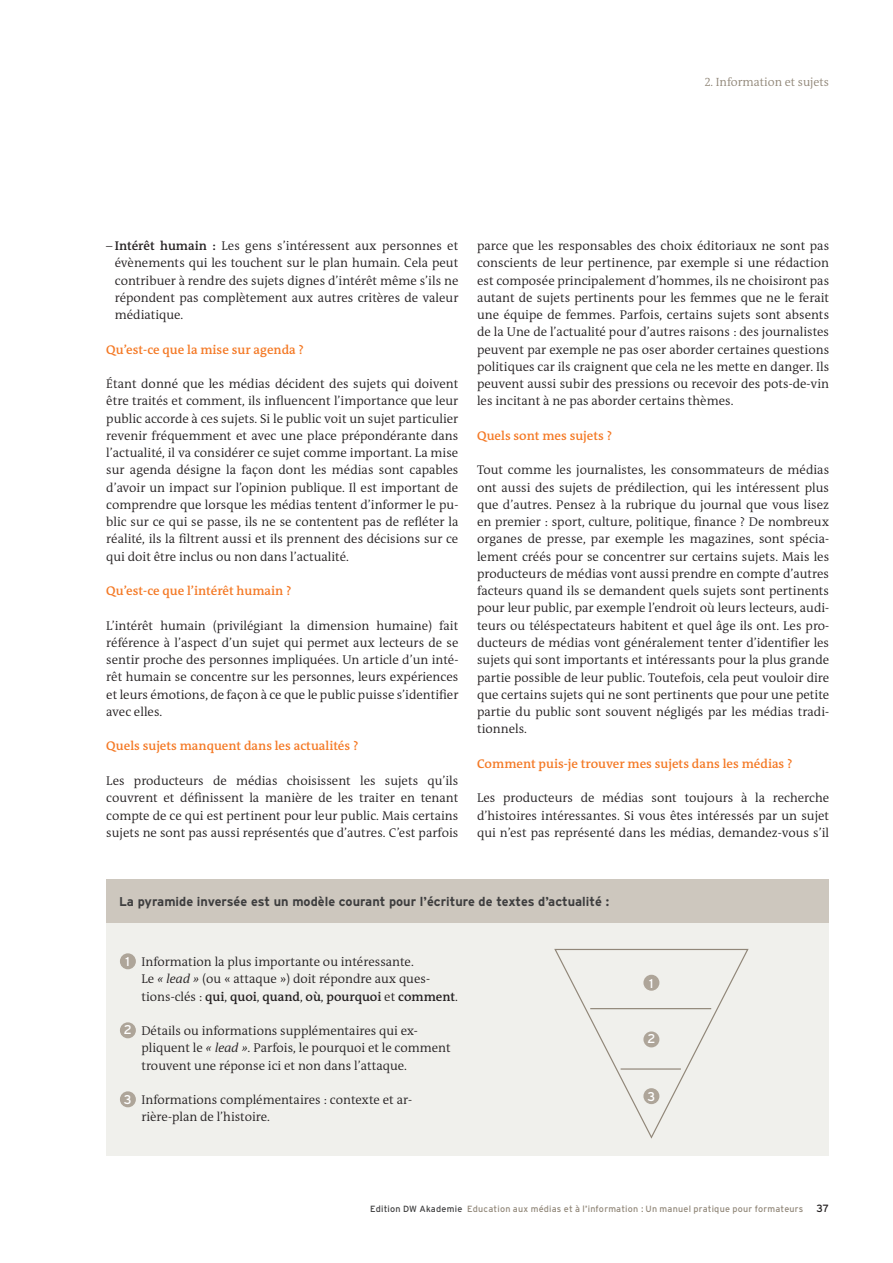
<style>
.page{position:relative;width:893px;height:1263px;background:#fff}
.page>*{position:absolute;margin:0;border:0;box-sizing:border-box;transform-origin:0 0}
.t1{font:300 12.75px/17.2px "DW The Antiqua B W4";color:#231f20;text-align:justify}
.t2{font:600 12.75px "DW The Antiqua B W6";color:#f47925}
.t3{font:700 12.75px "Interstate DW";color:#3e3e3f}
.t4{font:600 12.75px "DW The Antiqua B W6";color:#231f20}
.t5{font:12.75px "Interstate DW";color:#fff}
.t6{font:300 12px "DW The Antiqua B W4";color:#918779}
.t7{font:9px "Interstate DW";letter-spacing:.025em;color:#918779}
.s1{font-family:"DW The Antiqua B W6";font-weight:600}
.s2{font-family:"Interstate DW";font-weight:400;color:#fff}
.s3{font-style:italic}
.s4{font-family:"DW The Antiqua B W4";font-weight:300}
.s5{color:#3e3e3f}
.s6{font-size:10.5px;color:#231f20}
</style>
<div class="page">
<div style="left:106px;top:914px;width:723px;height:242px;background:#f0f0ec"></div>
<div style="left:121px;top:954px;width:14px;height:14px;background:#aea599;border-radius:50%"></div>
<div style="left:120px;top:953px;width:16px;height:16px;border:2px solid #aea599;border-radius:50%"></div>
<div style="left:121px;top:1023px;width:14px;height:14px;background:#aea599;border-radius:50%"></div>
<div style="left:120px;top:1022px;width:16px;height:16px;border:2px solid #aea599;border-radius:50%"></div>
<div style="left:121px;top:1092px;width:14px;height:14px;background:#aea599;border-radius:50%"></div>
<div style="left:120px;top:1091px;width:16px;height:16px;border:2px solid #aea599;border-radius:50%"></div>
<div style="left:106px;top:880px;width:723px;height:43px;background:#cdc7be"></div>
<svg style="left:554px;top:948px;width:195px;height:191px"></svg>
<hr style="left:590px;top:1008px;width:121px;height:1px;background:#918779">
<hr style="left:621px;top:1068px;width:60px;height:1px;background:#918779">
<div style="left:644px;top:975px;width:15px;height:15px;background:#aea599;border-radius:50%"></div>
<div style="left:643px;top:975px;width:16px;height:16px;border:2px solid #aea599;border-radius:50%"></div>
<div style="left:644px;top:1032px;width:15px;height:15px;background:#aea599;border-radius:50%"></div>
<div style="left:643px;top:1031px;width:16px;height:16px;border:2px solid #aea599;border-radius:50%"></div>
<div style="left:644px;top:1089px;width:15px;height:14px;background:#aea599;border-radius:50%"></div>
<div style="left:643px;top:1088px;width:16px;height:16px;border:2px solid #aea599;border-radius:50%"></div>
<p class="t6" style="left:705px;top:74px;width:126px">2. Information et sujets</p>
<p class="t1" style="left:115px;top:237px;width:345px;text-indent:-9px">– <span class="s1">Intérêt humain :</span> Les gens s’intéressent aux personnes et évènements qui les touchent sur le plan humain. Cela peut contribuer à rendre des sujets dignes d’intérêt même s’ils ne répondent pas complètement aux autres critères de valeur médiatique.</p>
<p class="t2" style="left:106px;top:341px;width:199px">Qu’est-ce que la mise sur agenda ?</p>
<p class="t1" style="left:106px;top:375px;width:354px">Étant donné que les médias décident des sujets qui doivent être traités et comment, ils influencent l’importance que leur public accorde à ces sujets. Si le public voit un sujet particulier revenir fréquemment et avec une place prépondérante dans l’actualité, il va considérer ce sujet comme important. La mise sur agenda désigne la façon dont les médias sont capables d’avoir un impact sur l’opinion publique. Il est important de comprendre que lorsque les médias tentent d’informer le pu&shy;blic sur ce qui se passe, ils ne se contentent pas de refléter la réalité, ils la filtrent aussi et ils prennent des décisions sur ce qui doit être inclus ou non dans l’actualité.</p>
<p class="t2" style="left:106px;top:583px;width:187px">Qu’est-ce que l’intérêt humain ?</p>
<p class="t1" style="left:106px;top:617px;width:354px">L’intérêt humain (privilégiant la dimension humaine) fait référence à l’aspect d’un sujet qui permet aux lecteurs de se sentir proche des personnes impliquées. Un article d’un inté&shy;rêt humain se concentre sur les personnes, leurs expériences et leurs émotions, de façon à ce que le public puisse s’identifier avec elles.</p>
<p class="t2" style="left:106px;top:738px;width:254px">Quels sujets manquent dans les actualités ?</p>
<p class="t1" style="left:106px;top:772px;width:354px">Les producteurs de médias choisissent les sujets qu’ils couvrent et définissent la manière de les traiter en tenant compte de ce qui est pertinent pour leur public. Mais certains sujets ne sont pas aussi représentés que d’autres. C’est parfois</p>
<p class="t1" style="left:477px;top:237px;width:354px">parce que les responsables des choix éditoriaux ne sont pas conscients de leur pertinence, par exemple si une rédaction est composée principalement d’hommes, ils ne choisiront pas autant de sujets pertinents pour les femmes que ne le ferait une équipe de femmes. Parfois, certains sujets sont absents de la Une de l’actualité pour d’autres raisons : des journalistes peuvent par exemple ne pas oser aborder certaines questions politiques car ils craignent que cela ne les mette en danger. Ils peuvent aussi subir des pressions ou recevoir des pots-de-vin les incitant à ne pas aborder certains thèmes.</p>
<p class="t2" style="left:477px;top:427px;width:137px">Quels sont mes sujets ?</p>
<p class="t1" style="left:477px;top:462px;width:354px">Tout comme les journalistes, les consommateurs de médias ont aussi des sujets de prédilection, qui les intéressent plus que d’autres. Pensez à la rubrique du journal que vous lisez en premier : sport, culture, politique, finance ? De nombreux organes de presse, par exemple les magazines, sont spécia&shy;lement créés pour se concentrer sur certains sujets. Mais les producteurs de médias vont aussi prendre en compte d’autres facteurs quand ils se demandent quels sujets sont pertinents pour leur public, par exemple l’endroit où leurs lecteurs, audi&shy;teurs ou téléspectateurs habitent et quel âge ils ont. Les pro&shy;ducteurs de médias vont généralement tenter d’identifier les sujets qui sont importants et intéressants pour la plus grande partie possible de leur public. Toutefois, cela peut vouloir dire que certains sujets qui ne sont pertinents que pour une petite partie du public sont souvent négligés par les médias tradi&shy;tionnels.</p>
<p class="t2" style="left:477px;top:755px;width:317px">Comment puis-je trouver mes sujets dans les médias ?</p>
<p class="t1" style="left:477px;top:789px;width:354px">Les producteurs de médias sont toujours à la recherche d’histoires intéressantes. Si vous êtes intéressés par un sujet qui n’est pas représenté dans les médias, demandez-vous s’il</p>
<p class="t3" style="left:119px;top:894px;width:492px">La pyramide inversée est un modèle courant pour l’écriture de textes d’actualité :</p>
<p class="t1" style="left:141px;top:953px;width:290px;text-indent:-16px"><span class="s2">1</span> Information la plus importante ou intéressante.<br>Le <span class="s3">« lead »</span> (ou « attaque ») doit répondre aux ques-</p>
<p class="t4" style="left:141px;top:988px;width:318px"><span class="s4">tions-clés :</span> qui<span class="s4">,</span> quoi<span class="s4">,</span> quand<span class="s4">,</span> où<span class="s4">,</span> pourquoi <span class="s4">et</span> comment<span class="s4">.</span></p>
<p class="t1" style="left:141px;top:1022px;width:311px;text-align:left;text-indent:-18px"><span class="s2">2</span> Détails ou informations supplémentaires qui ex&shy;pliquent le <span class="s3">« lead ».</span> Parfois, le pourquoi et le comment trouvent une réponse ici et non dans l’attaque.</p>
<p class="t1" style="left:141px;top:1091px;width:272px;text-indent:-18px"><span class="s2">3</span> Informations complémentaires : contexte et ar&shy;rière-plan de l’histoire.</p>
<p class="t5" style="left:649px;top:976px;width:6px">1</p>
<p class="t5" style="left:647px;top:1032px;width:10px">2</p>
<p class="t5" style="left:647px;top:1089px;width:9px">3</p>
<p class="t7" style="left:370px;top:1204px;width:460px"><span class="s5">Edition DW Akademie</span> Education aux médias et à l’information : Un manuel pratique pour formateurs <span class="s6">37</span></p>
</div>
